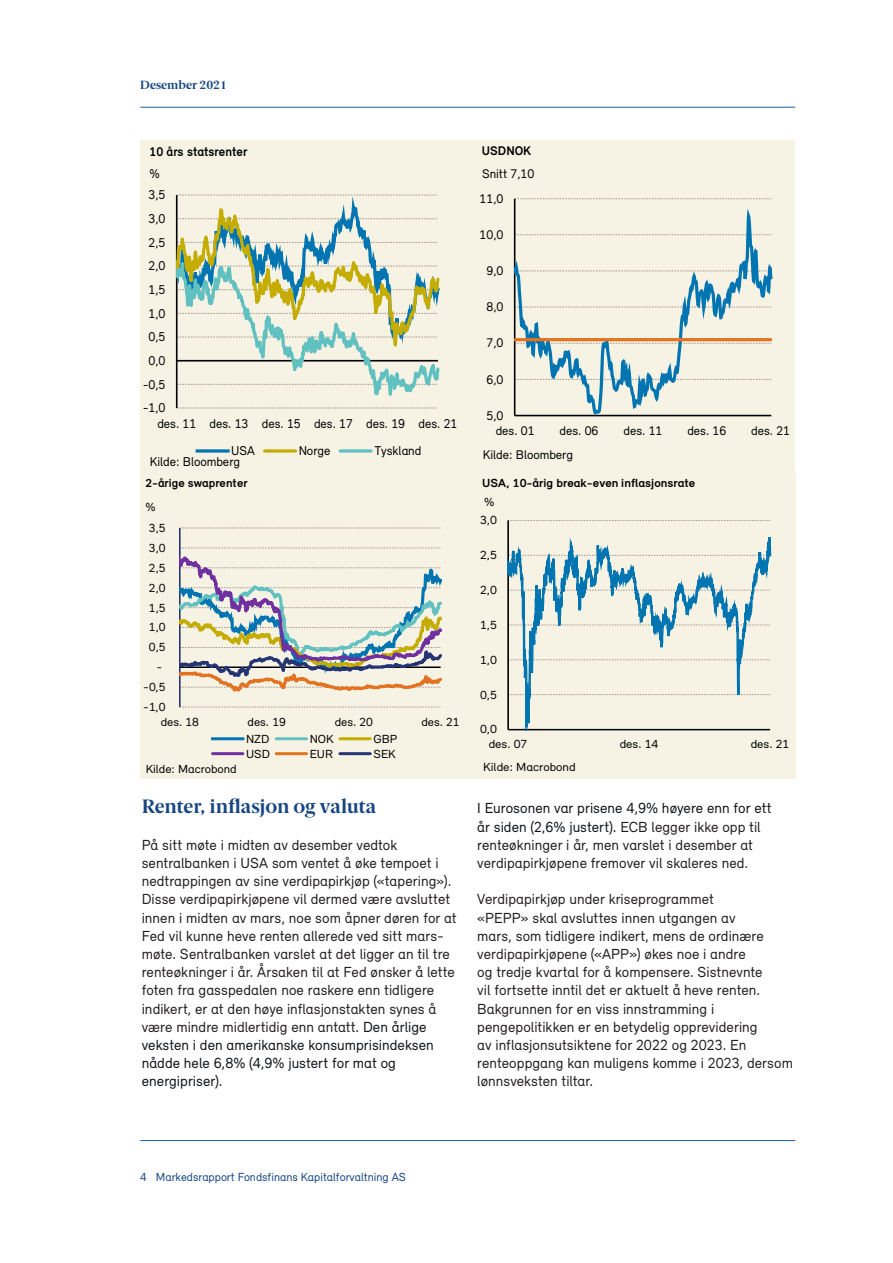
<style>
.page{position:relative;width:893px;height:1263px;background:#fff}
.page>*{position:absolute;margin:0;border:0;box-sizing:border-box;transform-origin:0 0}
.Mellomoverskrift{font:700 19.5px "Berlingske Serif";letter-spacing:-.005em;color:#174682}
.Mellomoverskrift-2{font:15px/18.1px "Relevant";letter-spacing:.005em;color:#231f20}
.Bilde{font:13.05px "Relevant";letter-spacing:-.005em;color:#000}
.Bilde-2{font:700 13.05px "Relevant";color:#000}
.t1{font:12.9px "Relevant";letter-spacing:-.005em;color:#000}
.t2{font:700 12.9px "Relevant";color:#000}
.t3{font:12px "Relevant";letter-spacing:-.005em;color:#000;scale:1.05 1}
.t4{font:12px "Relevant";letter-spacing:-.005em;color:#000;scale:1.07 1}
.t5{font:12px "Relevant";color:#174682}
.t6{font:700 12px "Relevant";color:#000;scale:1.07 1}
.t7{font:700 12px "Relevant";color:#000;scale:1.05 1}
.t8{font:700 12px "Berlingske Serif";color:#174682}
.s1{color:#111418}
</style>
<div class="page">
<div style="left:140px;top:140px;width:319px;height:333px;background:#f6f3e4"></div>
<svg style="left:177px;top:408px;width:260px;height:1px"></svg>
<svg style="left:178px;top:195px;width:259px;height:1px"></svg>
<hr style="left:176px;top:195px;width:2px;height:213px;background:#000">
<svg style="left:177px;top:203px;width:262px;height:194px"></svg>
<svg style="left:197px;top:449px;width:31px;height:4px"></svg>
<svg style="left:265px;top:449px;width:30px;height:4px"></svg>
<svg style="left:340px;top:449px;width:31px;height:4px"></svg>
<div style="left:140px;top:473px;width:319px;height:306px;background:#f6f3e4"></div>
<svg style="left:180px;top:707px;width:261px;height:1px"></svg>
<svg style="left:181px;top:528px;width:260px;height:1px"></svg>
<hr style="left:179px;top:528px;width:2px;height:179px;background:#253472">
<svg style="left:180px;top:540px;width:262px;height:154px"></svg>
<hr style="left:213px;top:737px;width:30px;height:3px;background:#0175b1">
<hr style="left:276px;top:737px;width:30px;height:3px;background:#61c0c0">
<hr style="left:340px;top:737px;width:30px;height:3px;background:#c5ac00">
<hr style="left:213px;top:752px;width:30px;height:3px;background:#7030a0">
<hr style="left:276px;top:752px;width:30px;height:3px;background:#e37221">
<hr style="left:340px;top:752px;width:30px;height:3px;background:#253472">
<div style="left:459px;top:140px;width:336px;height:333px;background:#f6f3e4"></div>
<svg style="left:515px;top:198px;width:256px;height:1px"></svg>
<hr style="left:514px;top:199px;width:1px;height:217px;background:#000">
<svg style="left:514px;top:210px;width:258px;height:206px"></svg>
<hr style="left:515px;top:338px;width:256px;height:3px;background:#e37221">
<div style="left:459px;top:473px;width:336px;height:306px;background:#f6f3e4"></div>
<hr style="left:507px;top:520px;width:2px;height:210px;background:#000">
<svg style="left:508px;top:520px;width:263px;height:210px"></svg>
<hr style="left:140px;top:107px;width:655px;height:1px;background:#175d9e">
<hr style="left:140px;top:1140px;width:655px;height:1px;background:#175d9e">
<p class="t8" style="left:140px;top:75px;width:88px">Desember 2021</p>
<p class="Bilde-2" style="left:149px;top:143px;width:99px">10 års statsrenter</p>
<p class="Bilde" style="left:150px;top:165px;width:12px">%</p>
<p class="Bilde" style="left:149px;top:187px;width:18px">3,5</p>
<p class="Bilde" style="left:149px;top:211px;width:18px">3,0</p>
<p class="Bilde" style="left:149px;top:234px;width:18px">2,5</p>
<p class="Bilde" style="left:149px;top:258px;width:18px">2,0</p>
<p class="Bilde" style="left:149px;top:282px;width:18px">1,5</p>
<p class="Bilde" style="left:149px;top:305px;width:18px">1,0</p>
<p class="Bilde" style="left:149px;top:329px;width:18px">0,5</p>
<p class="Bilde" style="left:149px;top:353px;width:18px">0,0</p>
<p class="Bilde" style="left:143px;top:376px;width:24px">-0,5</p>
<p class="Bilde" style="left:143px;top:400px;width:24px">-1,0</p>
<p class="Bilde" style="left:157px;top:416px;width:302px">des. 11 des. 13 des. 15 des. 17 des. 19 des. 21</p>
<p class="Bilde" style="left:231px;top:443px;width:25px">USA</p>
<p class="Bilde" style="left:299px;top:443px;width:33px">Norge</p>
<p class="Bilde" style="left:374px;top:443px;width:49px">Tyskland</p>
<p class="Bilde" style="left:150px;top:454px;width:92px">Kilde: Bloomberg</p>
<p class="t7" style="left:145px;top:476px;width:99px">2-årige swaprenter</p>
<p class="t3" style="left:146px;top:499px;width:11px">%</p>
<p class="t3" style="left:149px;top:521px;width:17px">3,5</p>
<p class="t3" style="left:149px;top:540px;width:17px">3,0</p>
<p class="t3" style="left:149px;top:560px;width:17px">2,5</p>
<p class="t3" style="left:149px;top:580px;width:17px">2,0</p>
<p class="t3" style="left:149px;top:600px;width:17px">1,5</p>
<p class="t3" style="left:149px;top:620px;width:17px">1,0</p>
<p class="t3" style="left:149px;top:640px;width:17px">0,5</p>
<p class="t3" style="left:157px;top:660px;width:7px">-</p>
<p class="t3" style="left:143px;top:680px;width:23px">-0,5</p>
<p class="t3" style="left:143px;top:700px;width:23px">-1,0</p>
<p class="t3" style="left:161px;top:714px;width:38px">des. 18</p>
<p class="t3" style="left:248px;top:714px;width:38px">des. 19</p>
<p class="t3" style="left:335px;top:714px;width:38px">des. 20</p>
<p class="t3" style="left:421px;top:714px;width:38px">des. 21</p>
<p class="t3" style="left:146px;top:762px;width:88px">Kilde: Macrobond</p>
<p class="t3" style="left:246px;top:731px;width:24px">NZD</p>
<p class="t3" style="left:310px;top:731px;width:24px">NOK</p>
<p class="t3" style="left:373px;top:731px;width:24px">GBP</p>
<p class="t3" style="left:246px;top:746px;width:24px">USD</p>
<p class="t3" style="left:310px;top:746px;width:24px">EUR</p>
<p class="t3" style="left:373px;top:746px;width:23px">SEK</p>
<p class="Mellomoverskrift" style="left:142px;top:791px;width:236px">Renter, inflasjon og valuta</p>
<p class="Mellomoverskrift-2" style="left:142px;top:835px;width:317px">På sitt møte i midten av desember vedtok sentralbanken i USA som ventet å øke tempoet i nedtrappingen av sine verdipapirkjøp («tapering»).<br>Disse verdipapirkjøpene vil dermed være avsluttet innen i midten av mars, noe som åpner døren for at Fed vil kunne heve renten allerede ved sitt mars&shy;møte. Sentralbanken varslet at det ligger an til tre renteøkninger i år. Årsaken til at Fed ønsker å lette foten fra gasspedalen noe raskere enn tidligere indikert, er at den høye inflasjonstakten synes å være mindre midlertidig enn antatt. <span class="s1">Den årlige veksten i den amerikanske konsumprisindeksen nådde hele 6,8% (4,9% justert for mat og energipriser).</span></p>
<p class="t2" style="left:482px;top:143px;width:51px">USDNOK</p>
<p class="t1" style="left:482px;top:166px;width:54px">Snitt 7,10</p>
<p class="t1" style="left:480px;top:191px;width:25px">11,0</p>
<p class="t1" style="left:480px;top:227px;width:25px">10,0</p>
<p class="t1" style="left:486px;top:263px;width:18px">9,0</p>
<p class="t1" style="left:486px;top:299px;width:18px">8,0</p>
<p class="t1" style="left:486px;top:335px;width:18px">7,0</p>
<p class="t1" style="left:486px;top:371px;width:18px">6,0</p>
<p class="t1" style="left:486px;top:407px;width:18px">5,0</p>
<p class="t1" style="left:496px;top:423px;width:40px">des. 01</p>
<p class="t1" style="left:560px;top:423px;width:40px">des. 06</p>
<p class="t1" style="left:623px;top:423px;width:40px">des. 11</p>
<p class="t1" style="left:687px;top:423px;width:40px">des. 16</p>
<p class="t1" style="left:751px;top:423px;width:40px">des. 21</p>
<p class="t1" style="left:483px;top:446px;width:92px">Kilde: Bloomberg</p>
<p class="t6" style="left:482px;top:476px;width:201px">USA, 10-årig break-even inflasjonsrate</p>
<p class="t4" style="left:484px;top:495px;width:11px">%</p>
<p class="t4" style="left:480px;top:513px;width:17px">3,0</p>
<p class="t4" style="left:480px;top:548px;width:17px">2,5</p>
<p class="t4" style="left:480px;top:583px;width:17px">2,0</p>
<p class="t4" style="left:480px;top:617px;width:17px">1,5</p>
<p class="t4" style="left:480px;top:652px;width:17px">1,0</p>
<p class="t4" style="left:480px;top:687px;width:17px">0,5</p>
<p class="t4" style="left:480px;top:722px;width:17px">0,0</p>
<p class="t4" style="left:489px;top:737px;width:38px">des. 07</p>
<p class="t4" style="left:620px;top:737px;width:38px">des. 14</p>
<p class="t4" style="left:751px;top:737px;width:38px">des. 21</p>
<p class="t4" style="left:483px;top:759px;width:88px">Kilde: Macrobond</p>
<p class="Mellomoverskrift-2" style="left:477px;top:799px;width:296px"><span class="s1">I Eurosonen var prisene 4,9% høyere enn for ett år siden (2,6% justert).</span> ECB legger ikke opp til renteøkninger i år, men varslet i desember at verdipapirkjøpene fremover vil skaleres ned.</p>
<p class="Mellomoverskrift-2" style="left:477px;top:890px;width:317px">Verdipapirkjøp under kriseprogrammet<br>«PEPP» skal avsluttes innen utgangen av<br>mars, som tidligere indikert, mens de ordinære verdipapirkjøpene («APP») økes noe i andre<br>og tredje kvartal for å kompensere. Sistnevnte<br>vil fortsette inntil det er aktuelt å heve renten.<br>Bakgrunnen for en viss innstramming i pengepolitikken er en betydelig opprevidering<br>av inflasjonsutsiktene for 2022 og 2023. En renteoppgang kan muligens komme i 2023, dersom lønnsveksten tiltar.</p>
<p class="t5" style="left:140px;top:1169px;width:267px">4 Markedsrapport Fondsfinans Kapitalforvaltning AS</p>
</div>
